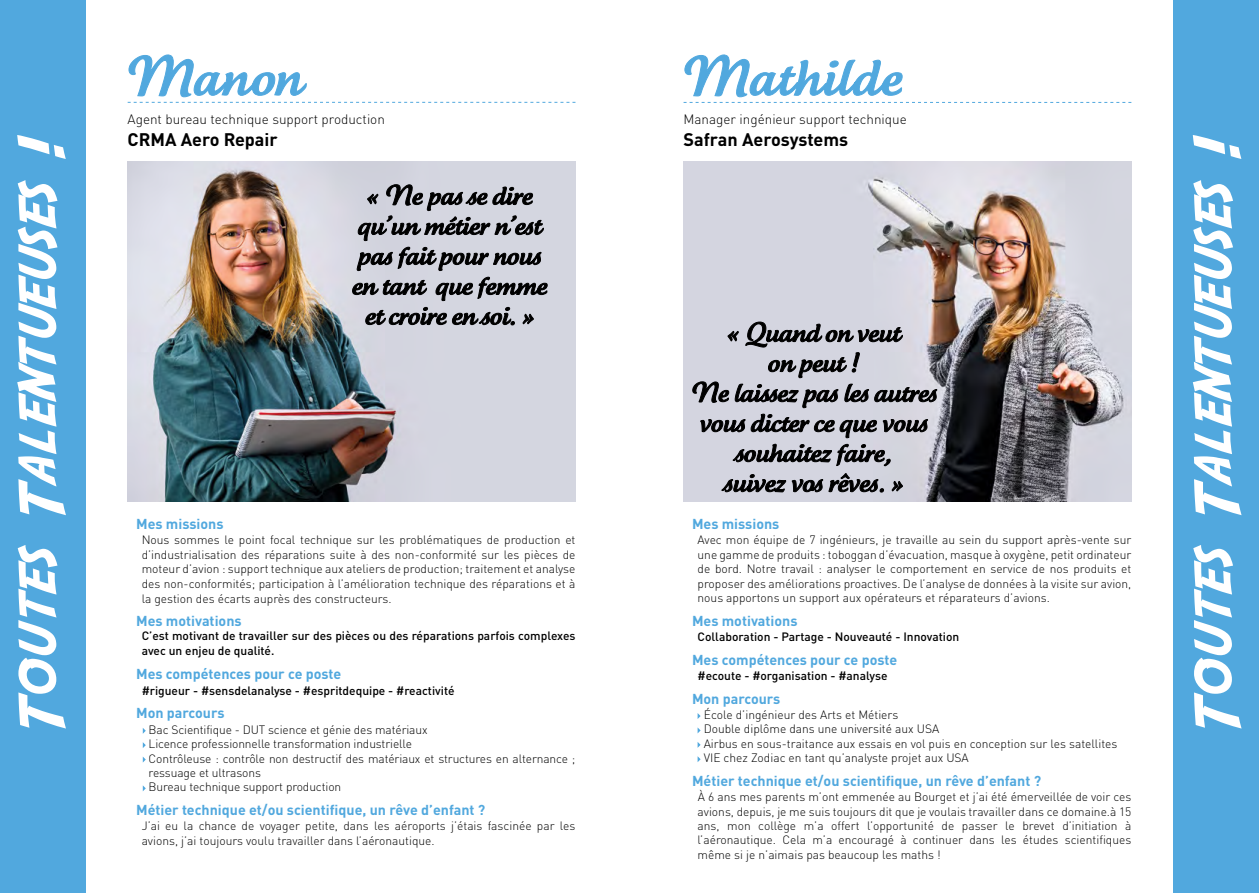
<style>
.page{position:relative;width:1259px;height:893px;background:#fff}
.page>*{position:absolute;margin:0;border:0;box-sizing:border-box;transform-origin:0 0}
.t1{font:63.3px "Adventure";letter-spacing:.035em;color:#fff}
.t2{font:700 18px "DIN Pro";color:#000}
.t3{font:700 14.25px "DIN Pro";color:#51a8de}
.t4{font:300 13.5px "DIN Pro";color:#000}
.t5{font:300 12px/14.4px "DIN Pro";color:#000;text-align:justify}
.t6{font:500 12px/14.9px "DIN Pro";color:#000}
</style>
<div class="page">
<div style="left:0;top:0;width:85px;height:893px;background:#51a8de"></div>
<div style="left:1174px;top:0;width:85px;height:893px;background:#51a8de"></div>
<svg style="left:143px;top:728px;width:3px;height:6px"></svg>
<svg style="left:143px;top:742px;width:3px;height:6px"></svg>
<svg style="left:143px;top:757px;width:3px;height:6px"></svg>
<svg style="left:143px;top:785px;width:3px;height:6px"></svg>
<img style="left:128px;top:162px;width:447px;height:340px">
<svg style="left:697px;top:713px;width:3px;height:6px"></svg>
<svg style="left:697px;top:727px;width:3px;height:6px"></svg>
<svg style="left:697px;top:742px;width:3px;height:6px"></svg>
<svg style="left:697px;top:756px;width:3px;height:6px"></svg>
<img style="left:683px;top:162px;width:448px;height:340px">
<svg style="left:128px;top:54px;width:447px;height:49px"></svg>
<svg style="left:352px;top:277px;width:195px;height:48px;background:#96979f"></svg>
<svg style="left:357px;top:184px;width:187px;height:87px;background:#9c9da5"></svg>
<svg style="left:683px;top:54px;width:448px;height:49px"></svg>
<svg style="left:721px;top:473px;width:181px;height:19px;background:#85868c"></svg>
<svg style="left:700px;top:414px;width:228px;height:52px;background:#9d9ea5"></svg>
<svg style="left:692px;top:322px;width:245px;height:86px;background:#aaaab3"></svg>
<p class="t4" style="left:683px;top:109px;width:225px">Manager ingénieur support technique</p>
<p class="t4" style="left:128px;top:109px;width:259px">Agent bureau technique support production</p>
<h2 class="t2" style="left:128px;top:124px;width:152px">CRMA Aero Repair</h2>
<h2 class="t2" style="left:683px;top:124px;width:166px">Safran Aerosystems</h2>
<h1 class="t1" style="left:-1px;top:736px;width:603px;rotate:-90deg">Toutes Talentueuses !</h1>
<h1 class="t1" style="left:1175px;top:736px;width:603px;rotate:-90deg">Toutes Talentueuses !</h1>
<p class="t3" style="left:136px;top:512px;width:89px">Mes missions</p>
<p class="t5" style="left:142px;top:532px;width:435px">Nous sommes le point focal technique sur les problématiques de production et d’industrialisation des réparations suite à des non-conformité sur les pièces de moteur d’avion : support technique aux ateliers de production; traitement et analyse des non-conformités; participation à l’amélioration technique des réparations et à la gestion des écarts auprès des constructeurs.</p>
<p class="t3" style="left:136px;top:609px;width:107px">Mes motivations</p>
<p class="t6" style="left:142px;top:627px;width:435px">C’est motivant de travailler sur des pièces ou des réparations parfois complexes avec un enjeu de qualité.</p>
<p class="t3" style="left:136px;top:662px;width:207px">Mes compétences pour ce poste</p>
<p class="t6" style="left:142px;top:682px;width:314px">#rigueur - #sensdelanalyse - #espritdequipe - #reactivité</p>
<p class="t3" style="left:136px;top:701px;width:90px">Mon parcours</p>
<p class="t5" style="left:149px;top:721px;width:428px;text-align:left">Bac Scientifique - DUT science et génie des matériaux<br>Licence professionnelle transformation industrielle<br>Contrôleuse : contrôle non destructif des matériaux et structures en alternance ; ressuage et ultrasons<br>Bureau technique support production</p>
<p class="t3" style="left:136px;top:798px;width:351px">Métier technique et/ou scientifique, un rêve d’enfant ?</p>
<p class="t5" style="left:142px;top:818px;width:435px">J’ai eu la chance de voyager petite, dans les aéroports j’étais fascinée par les avions, j’ai toujours voulu travailler dans l’aéronautique.</p>
<p class="t3" style="left:692px;top:512px;width:89px">Mes missions</p>
<p class="t5" style="left:697px;top:532px;width:435px">Avec mon équipe de 7 ingénieurs, je travaille au sein du support après-vente sur une gamme de produits : toboggan d’évacuation, masque à oxygène, petit ordinateur de bord. Notre travail : analyser le comportement en service de nos produits et proposer des améliorations proactives. De l’analyse de données à la visite sur avion, nous apportons un support aux opérateurs et réparateurs d’avions.</p>
<p class="t3" style="left:692px;top:608px;width:107px">Mes motivations</p>
<p class="t6" style="left:697px;top:628px;width:263px">Collaboration - Partage - Nouveauté - Innovation</p>
<p class="t3" style="left:692px;top:647px;width:207px">Mes compétences pour ce poste</p>
<p class="t6" style="left:697px;top:667px;width:191px">#ecoute - #organisation - #analyse</p>
<p class="t3" style="left:692px;top:686px;width:90px">Mon parcours</p>
<p class="t5" style="left:703px;top:706px;width:415px;text-align:left">École d’ingénieur des Arts et Métiers<br>Double diplôme dans une université aux USA<br>Airbus en sous-traitance aux essais en vol puis en conception sur les satellites VIE chez Zodiac en tant qu’analyste projet aux USA</p>
<p class="t3" style="left:692px;top:769px;width:351px">Métier technique et/ou scientifique, un rêve d’enfant ?</p>
<p class="t5" style="left:697px;top:789px;width:435px">À 6 ans mes parents m’ont emmenée au Bourget et j’ai été émerveillée de voir ces avions, depuis, je me suis toujours dit que je voulais travailler dans ce domaine.à 15 ans, mon collège m’a offert l’opportunité de passer le brevet d’initiation à l’aéronautique. Cela m’a encouragé à continuer dans les études scientifiques même si je n’aimais pas beaucoup les maths !</p>
</div>
